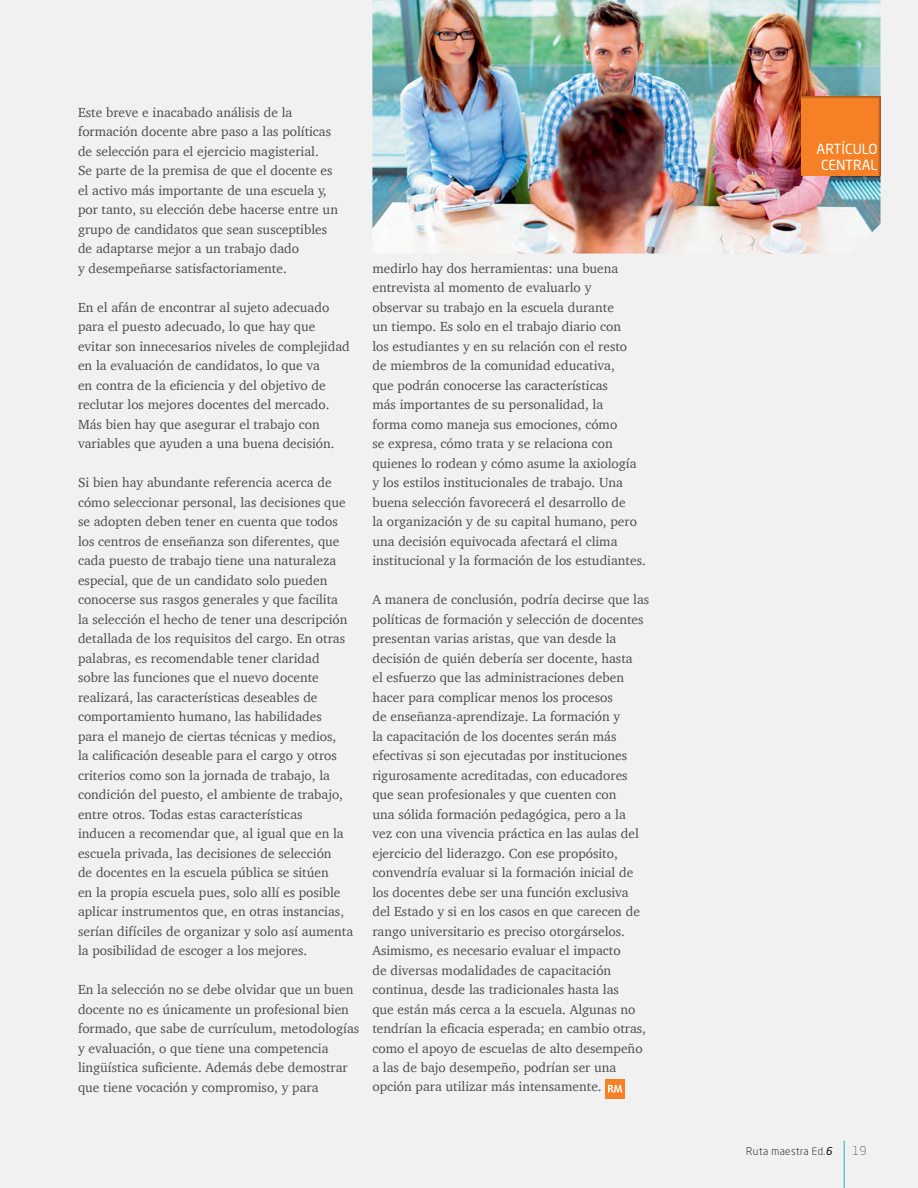
<style>
.page{position:relative;width:918px;height:1188px;background:#f1f1f2}
.page>*{position:absolute;margin:0;border:0;box-sizing:border-box;transform-origin:0 0}
.t1{font:13.8px/16.5px "Neo Sans Pro";color:#fff}
.t2{font:13.5px/19.5px "Charter";color:#4d4d4f}
.t3{font:300 12px "Neo Sans Pro";color:#58595b}
.t4{font:300 10.5px "Neo Sans Pro";letter-spacing:.04em;color:#000}
.s1{font-weight:400;font-style:italic}
</style>
<div class="page">
<img style="left:372px;top:0;width:508px;height:254px">
<div style="left:605px;top:1079px;width:20px;height:19px;background:#f58025"></div>
<svg style="left:608px;top:1085px;width:14px;height:8px"></svg>
<hr style="left:844px;top:1141px;width:1px;height:47px;background:#1db2bb">
<div style="left:786px;top:85px;width:107px;height:93px;background:#000;opacity:.3"></div>
<p class="t2" style="left:78px;top:102px;width:262px">Este breve e inacabado análisis de la formación docente abre paso a las políticas de selección para el ejercicio magisterial.<br>Se parte de la premisa de que el docente es el activo más importante de una escuela y, por tanto, su elección debe hacerse entre un grupo de candidatos que sean susceptibles de adaptarse mejor a un trabajo dado<br>y desempeñarse satisfactoriamente.</p>
<p class="t2" style="left:78px;top:297px;width:273px">En el afán de encontrar al sujeto adecuado para el puesto adecuado, lo que hay que evitar son innecesarios niveles de complejidad en la evaluación de candidatos, lo que va<br>en contra de la eficiencia y del objetivo de reclutar los mejores docentes del mercado.<br>Más bien hay que asegurar el trabajo con variables que ayuden a una buena decisión.</p>
<p class="t2" style="left:78px;top:473px;width:277px">Si bien hay abundante referencia acerca de cómo seleccionar personal, las decisiones que se adopten deben tener en cuenta que todos los centros de enseñanza son diferentes, que cada puesto de trabajo tiene una naturaleza especial, que de un candidato solo pueden conocerse sus rasgos generales y que facilita<br>la selección el hecho de tener una descripción detallada de los requisitos del cargo. En otras palabras, es recomendable tener claridad sobre las funciones que el nuevo docente realizará, las características deseables de comportamiento humano, las habilidades<br>para el manejo de ciertas técnicas y medios,<br>la calificación deseable para el cargo y otros criterios como son la jornada de trabajo, la condición del puesto, el ambiente de trabajo, entre otros. Todas estas características<br>inducen a recomendar que, al igual que en la escuela privada, las decisiones de selección<br>de docentes en la escuela pública se sitúen<br>en la propia escuela pues, solo allí es posible aplicar instrumentos que, en otras instancias, serían difíciles de organizar y solo así aumenta la posibilidad de escoger a los mejores.</p>
<p class="t2" style="left:78px;top:980px;width:283px">En la selección no se debe olvidar que un buen docente no es únicamente un profesional bien formado, que sabe de currículum, metodologías y evaluación, o que tiene una competencia lingüística suficiente. Además debe demostrar que tiene vocación y compromiso, y para</p>
<p class="t2" style="left:372px;top:258px;width:275px">medirlo hay dos herramientas: una buena entrevista al momento de evaluarlo y<br>observar su trabajo en la escuela durante<br>un tiempo. Es solo en el trabajo diario con<br>los estudiantes y en su relación con el resto<br>de miembros de la comunidad educativa,<br>que podrán conocerse las características<br>más importantes de su personalidad, la<br>forma como maneja sus emociones, cómo<br>se expresa, cómo trata y se relaciona con quienes lo rodean y cómo asume la axiología y los estilos institucionales de trabajo. Una buena selección favorecerá el desarrollo de<br>la organización y de su capital humano, pero una decisión equivocada afectará el clima institucional y la formación de los estudiantes.</p>
<p class="t2" style="left:372px;top:590px;width:278px">A manera de conclusión, podría decirse que las políticas de formación y selección de docentes presentan varias aristas, que van desde la decisión de quién debería ser docente, hasta<br>el esfuerzo que las administraciones deben hacer para complicar menos los procesos<br>de enseñanza-aprendizaje. La formación y<br>la capacitación de los docentes serán más efectivas si son ejecutadas por instituciones rigurosamente acreditadas, con educadores que sean profesionales y que cuenten con<br>una sólida formación pedagógica, pero a la<br>vez con una vivencia práctica en las aulas del ejercicio del liderazgo. Con ese propósito, convendría evaluar si la formación inicial de los docentes debe ser una función exclusiva del Estado y si en los casos en que carecen de rango universitario es preciso otorgárselos.<br>Asimismo, es necesario evaluar el impacto<br>de diversas modalidades de capacitación continua, desde las tradicionales hasta las<br>que están más cerca a la escuela. Algunas no tendrían la eficacia esperada; en cambio otras, como el apoyo de escuelas de alto desempeño a las de bajo desempeño, podrían ser una opción para utilizar más intensamente.</p>
<p class="t1" style="left:821px;top:140px;width:49px;text-indent:-4px">ARTÍCULO<br>CENTRAL</p>
<p class="t4" style="left:746px;top:1144px;width:87px">Ruta maestra Ed.<span class="s1">6</span></p>
<p class="t3" style="left:853px;top:1144px;width:15px">19</p>
</div>
